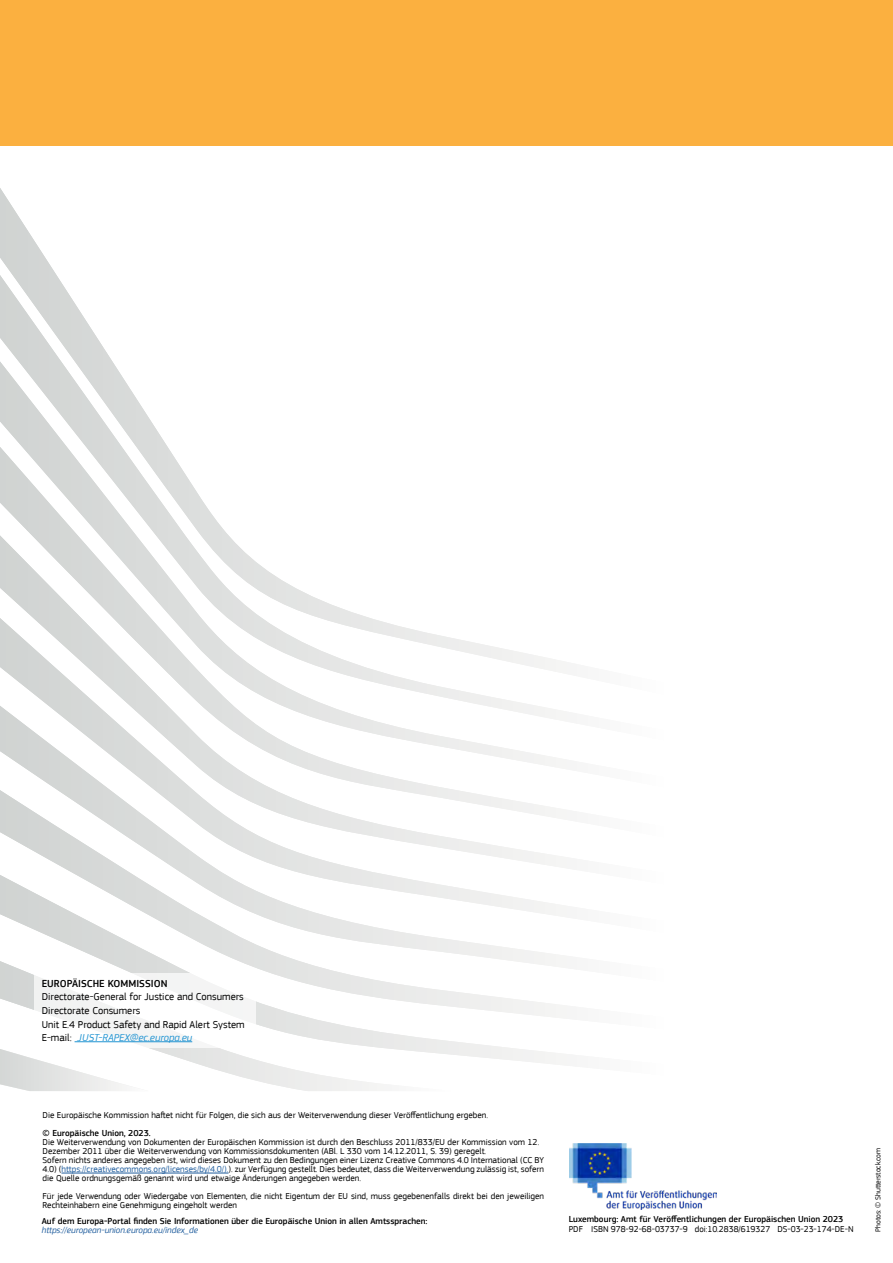
<style>
.page{position:relative;width:893px;height:1263px;background:#fff}
.page>*{position:absolute;margin:0;border:0;box-sizing:border-box;transform-origin:0 0}
.t1{font:10.5px/13.5px "EC Square Sans Pro";color:#000}
.t2{font:500 10.5px "EC Square Sans Pro";color:#000}
.t3{font:9px/9px "EC Square Sans Pro";color:#000}
.t4{font:500 9px "EC Square Sans Pro";color:#000}
.t5{font:italic 9px "EC Square Sans Pro";color:#215e9e}
.t6{font:7.5px "EC Square Sans Pro";letter-spacing:-.01em;color:#000}
.s1{font-style:italic;color:#2194d2}
.s2{color:#215e9e}
</style>
<div class="page">
<svg style="left:0;top:188px;width:57px;height:87px"></svg>
<svg style="left:9px;top:837px;width:558px;height:38px"></svg>
<svg style="left:0;top:875px;width:567px;height:190px"></svg>
<svg style="left:0;top:961px;width:452px;height:130px"></svg>
<svg style="left:0;top:1049px;width:148px;height:42px"></svg>
<svg style="left:0;top:275px;width:112px;height:86px"></svg>
<svg style="left:0;top:361px;width:168px;height:86px"></svg>
<svg style="left:0;top:447px;width:567px;height:390px"></svg>
<img style="left:569px;top:1143px;width:148px;height:66px">
<div style="left:34px;top:973px;width:222px;height:75px;background:#fff"></div>
<div style="left:0;top:0;width:893px;height:145px;background:#fbb040"></div>
<hr style="left:75px;top:1041px;width:117px;height:1px;background:#2194d2">
<hr style="left:61px;top:1173px;width:168px;height:1px;background:#215e9e">
<p class="t2" style="left:42px;top:977px;width:127px">EUROPÄISCHE KOMMISSION</p>
<p class="t1" style="left:42px;top:990px;width:204px">Directorate-General for Justice and Consumers Directorate Consumers<br>Unit E.4 Product Safety and Rapid Alert System E-mail: <span class="s1">JUST-RAPEX@ec.europa.eu</span></p>
<p class="t3" style="left:43px;top:1111px;width:447px">Die Europäische Kommission haftet nicht für Folgen, die sich aus der Weiterverwendung dieser Veröffentlichung ergeben.</p>
<p class="t4" style="left:43px;top:1128px;width:110px">© Europäische Union, 2023.</p>
<p class="t3" style="left:43px;top:1138px;width:503px">Die Weiterverwendung von Dokumenten der Europäischen Kommission ist durch den Beschluss 2011/833/EU der Kommission vom 12.<br>Dezember 2011 über die Weiterverwendung von Kommissionsdokumenten (ABl. L 330 vom 14.12.2011, S. 39) geregelt.<br>Sofern nichts anderes angegeben ist, wird dieses Dokument zu den Bedingungen einer Lizenz Creative Commons 4.0 International (CC BY 4.0) (<span class="s2">https://creativecommons.org/licenses/by/4.0/).</span>). zur Verfügung gestellt. Dies bedeutet, dass die Weiterverwendung zulässig ist, sofern die Quelle ordnungsgemäß genannt wird und etwaige Änderungen angegeben werden.</p>
<p class="t3" style="left:43px;top:1192px;width:503px">Für jede Verwendung oder Wiedergabe von Elementen, die nicht Eigentum der EU sind, muss gegebenenfalls direkt bei den jeweiligen<br>Rechteinhabern eine Genehmigung eingeholt werden</p>
<p class="t4" style="left:42px;top:1216px;width:387px">Auf dem Europa-Portal finden Sie Informationen über die Europäische Union in allen Amtssprachen:</p>
<p class="t5" style="left:42px;top:1225px;width:158px">https://european-union.europa.eu/index_de</p>
<p class="t4" style="left:569px;top:1214px;width:276px">Luxembourg: Amt für Veröffentlichungen der Europäischen Union 2023</p>
<p class="t3" style="left:569px;top:1225px;width:286px">PDF ISBN 978-92-68-03737-9 doi:10.2838/619327 DS-03-23-174-DE-N</p>
<p class="t6" style="left:874px;top:1231px;width:85px;rotate:-90deg">Photos: © Shutterstock.com</p>
</div>
